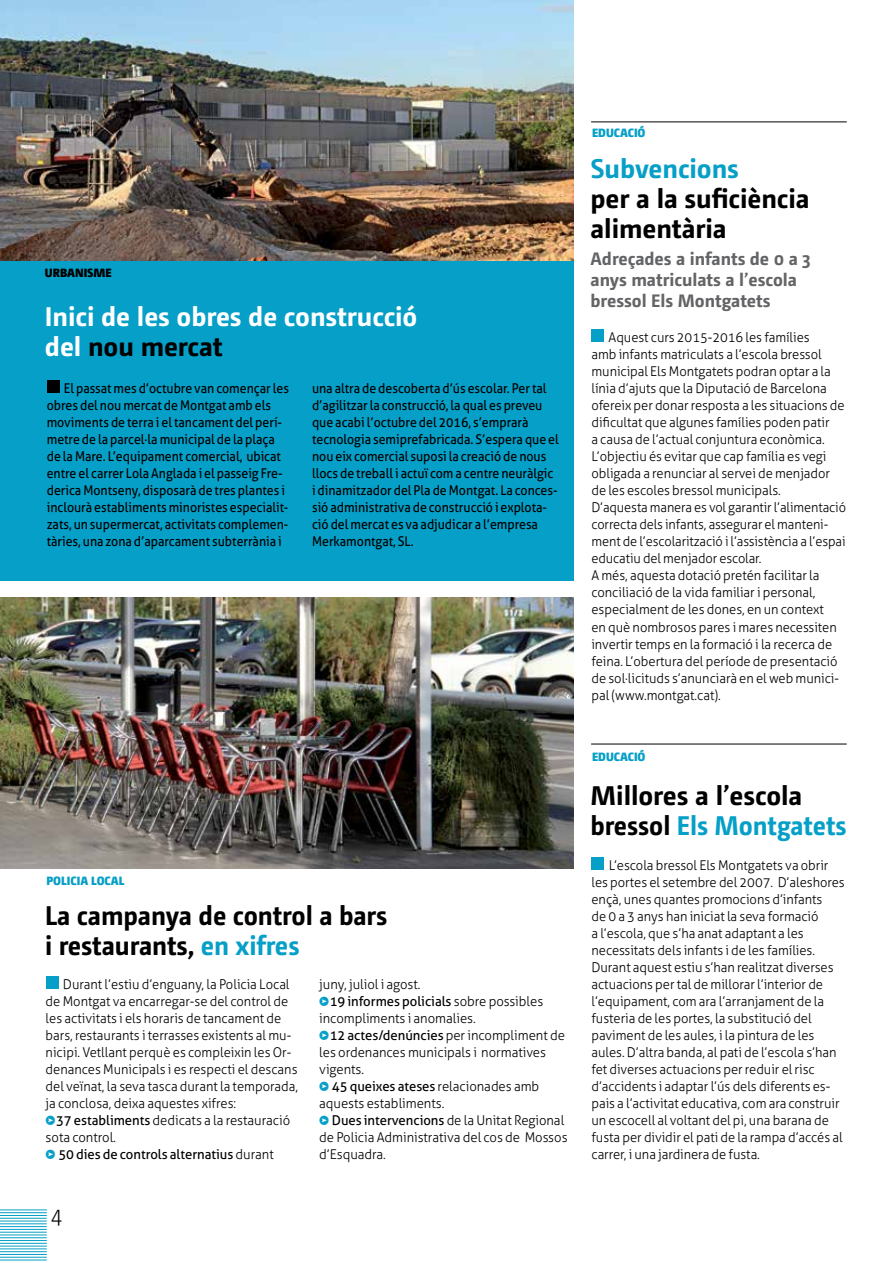
<style>
.page{position:relative;width:893px;height:1263px;background:#fff}
.page>*{position:absolute;margin:0;border:0;box-sizing:border-box;transform-origin:0 0}
.t1{font:700 27px/30px "Camingo";letter-spacing:-.005em;color:#000}
.t2{font:700 27px/30px "Camingo";letter-spacing:-.005em;color:#000;scale:.96 1}
.t3{font:700 27px/30px "Camingo";letter-spacing:-.005em;color:#fff}
.t4{font:700 27px "Camingo";letter-spacing:-.005em;color:#059fc7}
.t5{font:300 22.5px "Corpid Semi Cd";color:#000}
.t6{font:700 18px/21px "Camingo";color:#636466}
.t7{font:300 13.5px/17px "Aller";color:#000;scale:.96 1}
.t8{font:13.5px/17px "Aller";color:#000;scale:.92 1}
.t9{font:300 13.5px/17px "Aller";color:#000}
.t10{font:13.5px "Aller";color:#000}
.t11{font:900 12px "Camingo";color:#059fc7}
.t12{font:900 12px "Camingo";color:#000}
.s1{color:#000}
.s2{color:#059fc7}
.s3{font-weight:400}
.s4{font-weight:300}
</style>
<div class="page">
<hr style="left:0;top:1260px;width:47px;height:1px;background:#059fc7">
<hr style="left:0;top:1257px;width:47px;height:1px;background:#059fc7">
<hr style="left:0;top:1254px;width:47px;height:1px;background:#059fc7">
<hr style="left:0;top:1251px;width:47px;height:1px;background:#059fc7">
<hr style="left:0;top:1248px;width:47px;height:1px;background:#059fc7">
<hr style="left:0;top:1246px;width:47px;height:1px;background:#059fc7">
<hr style="left:0;top:1243px;width:47px;height:1px;background:#059fc7">
<hr style="left:0;top:1240px;width:47px;height:1px;background:#059fc7">
<hr style="left:0;top:1237px;width:47px;height:1px;background:#059fc7">
<hr style="left:0;top:1235px;width:47px;height:1px;background:#059fc7">
<hr style="left:0;top:1232px;width:47px;height:1px;background:#059fc7">
<hr style="left:0;top:1229px;width:47px;height:1px;background:#059fc7">
<hr style="left:0;top:1226px;width:47px;height:1px;background:#059fc7">
<hr style="left:0;top:1223px;width:47px;height:1px;background:#059fc7">
<hr style="left:0;top:1221px;width:47px;height:1px;background:#059fc7">
<hr style="left:0;top:1218px;width:47px;height:1px;background:#059fc7">
<hr style="left:0;top:1215px;width:47px;height:1px;background:#059fc7">
<hr style="left:0;top:1212px;width:47px;height:1px;background:#059fc7">
<hr style="left:0;top:1210px;width:47px;height:1px;background:#059fc7">
<hr style="left:591px;top:122px;width:256px;height:1px;background:#000">
<hr style="left:591px;top:744px;width:256px;height:1px;background:#000">
<div style="left:591px;top:857px;width:13px;height:13px;background:#059fc7"></div>
<div style="left:591px;top:330px;width:13px;height:12px;background:#059fc7"></div>
<div style="left:0;top:256px;width:573px;height:324px;background:#059fc7"></div>
<div style="left:47px;top:381px;width:13px;height:12px;background:#000"></div>
<img style="left:0;top:0;width:573px;height:261px">
<div style="left:46px;top:976px;width:12px;height:13px;background:#059fc7"></div>
<img style="left:0;top:597px;width:573px;height:272px">
<p class="t12" style="left:45px;top:265px;width:68px">URBANISME</p>
<h1 class="t3" style="left:45px;top:301px;width:374px">Inici de les obres de construcció del <span class="s1">nou mercat</span></h1>
<p class="t8" style="left:47px;top:380px;width:265px;text-indent:17px">El passat mes d’octubre van començar les obres del nou mercat de Montgat amb els moviments de terra i el tancament del perí&shy;metre de la parcel·la municipal de la plaça de la Mare. L’equipament comercial, ubicat entre el carrer Lola Anglada i el passeig Fre&shy;derica Montseny, disposarà de tres plantes i inclourà establiments minoristes especialit&shy;zats, un supermercat, activitats complemen&shy;tàries, una zona d’aparcament subterrània i</p>
<p class="t8" style="left:312px;top:380px;width:270px">una altra de descoberta d’ús escolar. Per tal d’agilitzar la construcció, la qual es preveu que acabi l’octubre del 2016, s’emprarà tecnologia semiprefabricada. S’espera que el nou eix comercial suposi la creació de nous llocs de treball i actuï com a centre neuràlgic i dinamitzador del Pla de Montgat. La conces&shy;sió administrativa de construcció i explota&shy;ció del mercat es va adjudicar a l’empresa Merkamontgat, SL.</p>
<p class="t11" style="left:47px;top:873px;width:14px">POLICIA</p>
<p class="t11" style="left:91px;top:873px;width:14px">LOCAL</p>
<h1 class="t2" style="left:45px;top:900px;width:358px">La campanya de control a bars i restaurants, <span class="s2">en xifres</span></h1>
<p class="t7" style="left:46px;top:975px;width:264px;text-indent:17px">Durant l’estiu d’enguany, la Policia Local de Montgat va encarregar-se del control de les activitats i els horaris de tancament de bars, restaurants i terrasses existents al mu&shy;nicipi. Vetllant perquè es compleixin les Or&shy;denances Municipals i es respecti el descans del veïnat, la seva tasca durant la temporada, ja conclosa, deixa aquestes xifres:</p>
<p class="t9" style="left:46px;top:1111px;width:246px;text-indent:10px"><span class="s3">37 establiments</span> dedicats a la restauració sota control.</p>
<p class="t10" style="left:58px;top:1146px;width:217px">50 dies de controls alternatius <span class="s4">durant</span></p>
<p class="t9" style="left:319px;top:975px;width:103px">juny, juliol i agost.</p>
<p class="t10" style="left:330px;top:993px;width:215px">19 informes policials <span class="s4">sobre possibles</span></p>
<p class="t9" style="left:319px;top:1009px;width:158px">incompliments i anomalies.</p>
<p class="t10" style="left:330px;top:1027px;width:237px">12 actes/denúncies <span class="s4">per incompliment de</span></p>
<p class="t9" style="left:319px;top:1043px;width:228px">les ordenances municipals i normatives</p>
<p class="t9" style="left:319px;top:1060px;width:46px">vigents.</p>
<p class="t10" style="left:332px;top:1078px;width:209px">45 queixes ateses <span class="s4">relacionades amb</span></p>
<p class="t9" style="left:319px;top:1094px;width:127px">aquests establiments.</p>
<p class="t9" style="left:332px;top:1111px;width:234px"><span class="s3">Dues intervencions</span> de la Unitat Regional</p>
<p class="t9" style="left:319px;top:1128px;width:250px">de Policia Administrativa del cos de Mossos</p>
<p class="t9" style="left:319px;top:1145px;width:68px">d’Esquadra.</p>
<h2 class="t5" style="left:51px;top:1202px;width:13px">4</h2>
<p class="t11" style="left:592px;top:124px;width:55px">EDUCACIÓ</p>
<h1 class="t4" style="left:590px;top:150px;width:150px">Subvencions</h1>
<h1 class="t1" style="left:590px;top:183px;width:221px">per a la suficiència alimentària</h1>
<h3 class="t6" style="left:590px;top:248px;width:221px">Adreçades a infants de 0 a 3 anys matriculats a l’escola bressol Els Montgatets</h3>
<p class="t7" style="left:591px;top:329px;width:267px;text-indent:17px">Aquest curs 2015-2016 les famílies<br>amb infants matriculats a l’escola bressol municipal Els Montgatets podran optar a la línia d’ajuts que la Diputació de Barcelona ofereix per donar resposta a les situacions de dificultat que algunes famílies poden patir<br>a causa de l’actual conjuntura econòmica.<br>L’objectiu és evitar que cap família es vegi obligada a renunciar al servei de menjador de les escoles bressol municipals.<br>D’aquesta manera es vol garantir l’alimentació correcta dels infants, assegurar el manteni&shy;ment de l’escolarització i l’assistència a l’espai educatiu del menjador escolar.<br>A més, aquesta dotació pretén facilitar la conciliació de la vida familiar i personal, especialment de les dones, en un context<br>en què nombrosos pares i mares necessiten invertir temps en la formació i la recerca de feina. L’obertura del període de presentació de sol·licituds s’anunciarà en el web munici&shy;pal (www.montgat.cat).</p>
<p class="t11" style="left:592px;top:749px;width:55px">EDUCACIÓ</p>
<h1 class="t1" style="left:590px;top:780px;width:257px">Millores a l’escola bressol <span class="s2">Els Montgatets</span></h1>
<p class="t7" style="left:591px;top:856px;width:265px;text-indent:17px">L’escola bressol Els Montgatets va obrir les portes el setembre del 2007. D’aleshores ençà, unes quantes promocions d’infants<br>de 0 a 3 anys han iniciat la seva formació<br>a l’escola, que s’ha anat adaptant a les necessitats dels infants i de les famílies.<br>Durant aquest estiu s’han realitzat diverses actuacions per tal de millorar l’interior de l’equipament, com ara l’arranjament de la fusteria de les portes, la substitució del paviment de les aules, i la pintura de les aules. D’altra banda, al pati de l’escola s’han fet diverses actuacions per reduir el risc d’accidents i adaptar l’ús dels diferents es&shy;pais a l’activitat educativa, com ara construir un escocell al voltant del pi, una barana de fusta per dividir el pati de la rampa d’accés al carrer, i una jardinera de fusta.</p>
</div>
